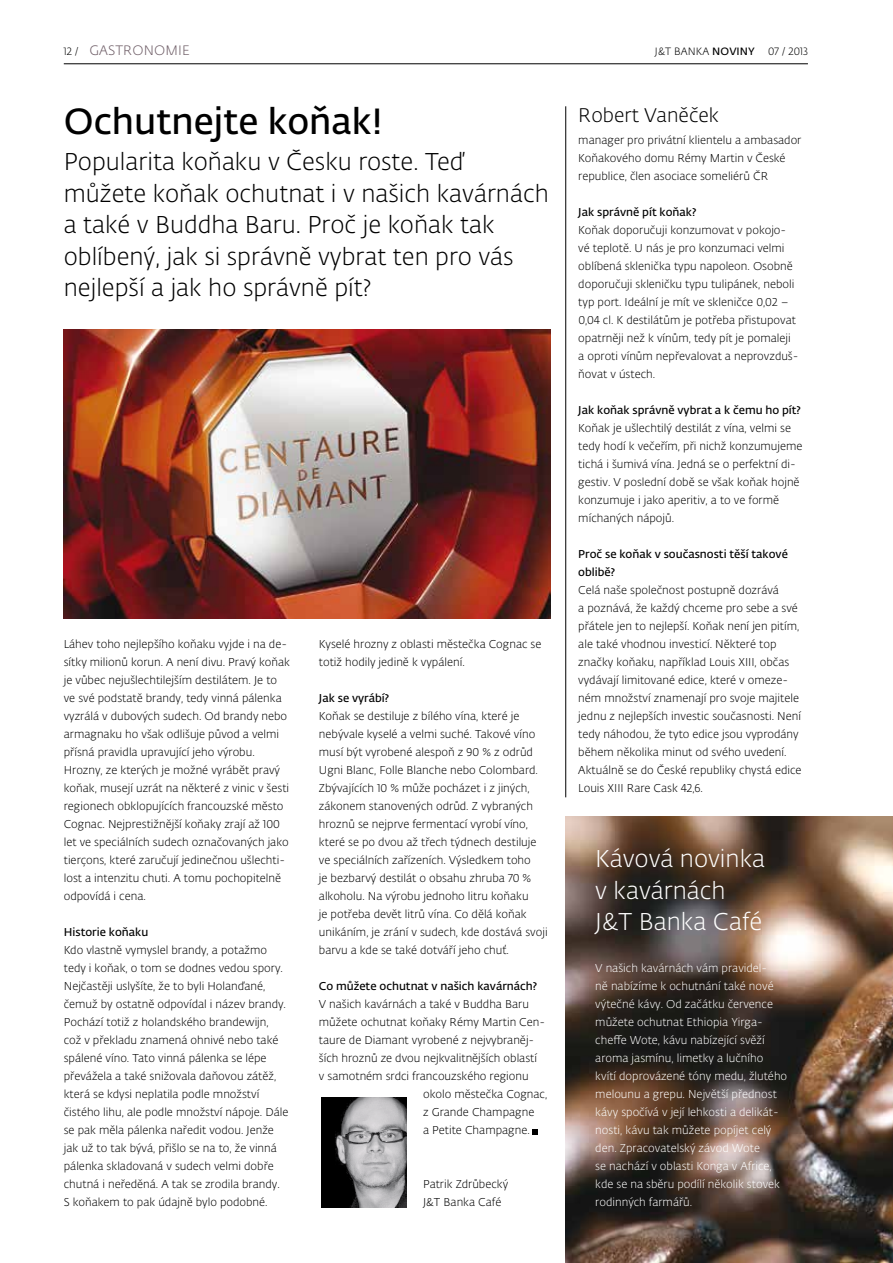
<style>
.page{position:relative;width:893px;height:1263px;background:#fff}
.page>*{position:absolute;margin:0;border:0;box-sizing:border-box;transform-origin:0 0}
.t1{font:600 36px "Fedra Sans Alt Pro";color:#000}
.t2{font:300 24px/31.5px "Fedra Sans Alt Pro";color:#000}
.t3{font:300 24px/31.5px "Fedra Sans Alt Pro";color:#fff}
.t4{font:300 19.5px "Fedra Sans Alt Pro";color:#000}
.t5{font:300 13.5px "Fedra Sans Alt Pro";color:#6e5d66}
.t6{font:300 11.25px/18px "Fedra Sans Alt Pro";color:#000}
.t7{font:300 11.25px/18px "Fedra Sans Alt Pro";color:#fff}
.t8{font:600 11.25px/18px "Fedra Sans Alt Pro";color:#000}
.t9{font:300 10.5px "Fedra Sans Alt Pro";letter-spacing:.01em;color:#000}
.s1{font-size:10.5px;color:#000}
.s2{font-weight:600}
</style>
<div class="page">
<hr style="left:64px;top:64px;width:744px;height:1px;background:#000">
<svg style="left:533px;top:1129px;width:5px;height:5px"></svg>
<img style="left:321px;top:1097px;width:85px;height:111px">
<img style="left:566px;top:816px;width:327px;height:447px">
<img style="left:64px;top:330px;width:487px;height:289px">
<hr style="left:565px;top:106px;width:1px;height:691px;background:#000">
<p class="t5" style="left:64px;top:42px;width:46px"><span class="s1">12 /</span> Gastronomie</p>
<p class="t9" style="left:655px;top:45px;width:101px">J&amp;T BANKA <span class="s2">Noviny</span></p>
<p class="t9" style="left:768px;top:45px;width:41px">07 / 2013</p>
<h1 class="t1" style="left:64px;top:96px;width:320px">Ochutnejte koňak!</h1>
<h2 class="t2" style="left:64px;top:146px;width:486px">Popularita koňaku v Česku roste. Teď můžete koňak ochutnat i v našich kavárnách a také v Buddha Baru. Proč je koňak tak oblíbený, jak si správně vybrat ten pro vás nejlepší a jak ho správně pít?</h2>
<p class="t6" style="left:64px;top:635px;width:228px">Láhev toho nejlepšího koňaku vyjde i na de&shy;sítky milionů korun. A není divu. Pravý koňak je vůbec nejušlechtilejším destilátem. Je to ve své podstatě brandy, tedy vinná pálenka vyzrálá v dubových sudech. Od brandy nebo armagnaku ho však odlišuje původ a velmi přísná pravidla upravující jeho výrobu.<br>Hrozny, ze kterých je možné vyrábět pravý koňak, musejí uzrát na některé z vinic v šesti regionech obklopujících francouzské město Cognac. Nejprestižnější koňaky zrají až 100 let ve speciálních sudech označovaných jako tierçons, které zaručují jedinečnou ušlechti&shy;lost a intenzitu chuti. A tomu pochopitelně odpovídá i cena.</p>
<p class="t8" style="left:64px;top:923px;width:86px">Historie koňaku</p>
<p class="t6" style="left:64px;top:941px;width:226px">Kdo vlastně vymyslel brandy, a potažmo tedy i koňak, o tom se dodnes vedou spory.<br>Nejčastěji uslyšíte, že to byli Holanďané, čemuž by ostatně odpovídal i název brandy.<br>Pochází totiž z holandského brandewijn, což v překladu znamená ohnivé nebo také spálené víno. Tato vinná pálenka se lépe převážela a také snižovala daňovou zátěž, která se kdysi neplatila podle množství čistého lihu, ale podle množství nápoje. Dále se pak měla pálenka naředit vodou. Jenže jak už to tak bývá, přišlo se na to, že vinná pálenka skladovaná v sudech velmi dobře chutná i neředěná. A tak se zrodila brandy.<br>S koňakem to pak údajně bylo podobné.</p>
<p class="t6" style="left:319px;top:635px;width:224px">Kyselé hrozny z oblasti městečka Cognac se totiž hodily jedině k vypálení.</p>
<p class="t8" style="left:319px;top:689px;width:72px">Jak se vyrábí?</p>
<p class="t6" style="left:319px;top:707px;width:230px">Koňak se destiluje z bílého vína, které je nebývale kyselé a velmi suché. Takové víno musí být vyrobené alespoň z 90 % z odrůd Ugni Blanc, Folle Blanche nebo Colombard.<br>Zbývajících 10 % může pocházet i z jiných, zákonem stanovených odrůd. Z vybraných hroznů se nejprve fermentací vyrobí víno, které se po dvou až třech týdnech destiluje ve speciálních zařízeních. Výsledkem toho<br>je bezbarvý destilát o obsahu zhruba 70 % alkoholu. Na výrobu jednoho litru koňaku<br>je potřeba devět litrů vína. Co dělá koňak unikáním, je zrání v sudech, kde dostává svoji barvu a kde se také dotváří jeho chuť.</p>
<p class="t8" style="left:319px;top:977px;width:220px">Co můžete ochutnat v našich kavárnách?</p>
<p class="t6" style="left:319px;top:995px;width:212px">V našich kavárnách a také v Buddha Baru</p>
<p class="t6" style="left:319px;top:1013px;width:228px">můžete ochutnat koňaky Rémy Martin Cen-</p>
<p class="t6" style="left:319px;top:1031px;width:217px">taure de Diamant vyrobené z nejvybraněj-</p>
<p class="t6" style="left:319px;top:1049px;width:220px">ších hroznů ze dvou nejkvalitnějších oblastí</p>
<p class="t6" style="left:319px;top:1067px;width:211px">v samotném srdci francouzského regionu</p>
<p class="t6" style="left:423px;top:1085px;width:126px">okolo městečka Cognac,</p>
<p class="t6" style="left:423px;top:1103px;width:113px">z Grande Champagne</p>
<p class="t6" style="left:423px;top:1121px;width:108px">a Petite Champagne.</p>
<p class="t6" style="left:423px;top:1175px;width:87px">Patrik Zdrůbecký<br>J&amp;T Banka Café</p>
<h3 class="t4" style="left:578px;top:102px;width:142px">Robert Vaněček</h3>
<p class="t6" style="left:578px;top:131px;width:225px">manager pro privátní klientelu a ambasador<br>Koňakového domu Rémy Martin v České republice, člen asociace someliérů ČR</p>
<p class="t8" style="left:578px;top:203px;width:120px">Jak správně pít koňak?</p>
<p class="t6" style="left:578px;top:221px;width:222px">Koňak doporučuji konzumovat v pokojo&shy;vé teplotě. U nás je pro konzumaci velmi oblíbená sklenička typu napoleon. Osobně doporučuji skleničku typu tulipánek, neboli typ port. Ideální je mít ve skleničce 0,02 – 0,04 cl. K destilátům je potřeba přistupovat opatrněji než k vínům, tedy pít je pomaleji a oproti vínům nepřevalovat a neprovzduš&shy;ňovat v ústech.</p>
<p class="t8" style="left:578px;top:401px;width:224px">Jak koňak správně vybrat a k čemu ho pít?</p>
<p class="t6" style="left:578px;top:419px;width:226px">Koňak je ušlechtilý destilát z vína, velmi se tedy hodí k večeřím, při nichž konzumujeme tichá i šumivá vína. Jedná se o perfektní di&shy;gestiv. V poslední době se však koňak hojně konzumuje i jako aperitiv, a to ve formě míchaných nápojů.</p>
<p class="t8" style="left:578px;top:545px;width:211px">Proč se koňak v současnosti těší takové oblibě?</p>
<p class="t6" style="left:578px;top:581px;width:225px">Celá naše společnost postupně dozrává<br>a poznává, že každý chceme pro sebe a své přátele jen to nejlepší. Koňak není jen pitím, ale také vhodnou investicí. Některé top značky koňaku, například Louis XIII, občas vydávají limitované edice, které v omeze&shy;ném množství znamenají pro svoje majitele jednu z nejlepších investic současnosti. Není tedy náhodou, že tyto edice jsou vyprodány během několika minut od svého uvedení.<br>Aktuálně se do České republiky chystá edice Louis XIII Rare Cask 42,6.</p>
<h2 class="t3" style="left:595px;top:842px;width:171px">Kávová novinka v kavárnách<br>J&amp;T Banka Café</h2>
<p class="t7" style="left:595px;top:959px;width:193px">V našich kavárnách vám pravidel-<br>ně nabízíme k ochutnání také nové výtečné kávy. Od začátku července můžete ochutnat Ethiopia Yirga&shy;cheffe Wote, kávu nabízející svěží aroma jasmínu, limetky a lučního<br>kvítí doprovázené tóny medu, žlutého melounu a grepu. Největší přednost kávy spočívá v její lehkosti a delikát&shy;nosti, kávu tak můžete popíjet celý den. Zpracovatelský závod Wote<br>se nachází v oblasti Konga v Africe, kde se na sběru podílí několik stovek rodinných farmářů.</p>
</div>
